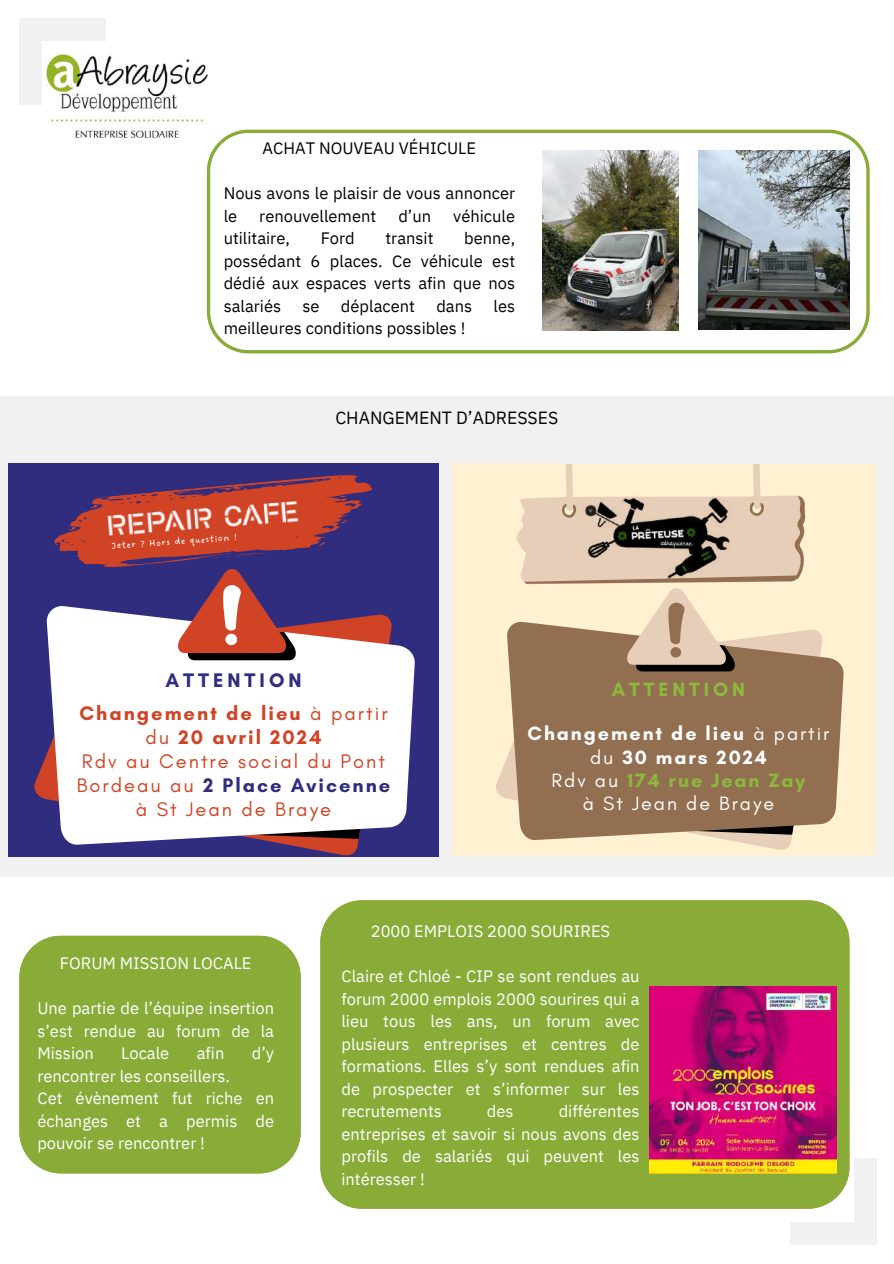
<style>
.page{position:relative;width:894px;height:1264px;background:#fff}
.page>*{position:absolute;margin:0;border:0;box-sizing:border-box;transform-origin:0 0}
.t1{font:20.1px/23.9px "Glacial Indifference";letter-spacing:.1em;color:#d14325;text-align:center}
.t2{font:700 20.1px/33.5px "Glacial Indifference";letter-spacing:.1em;color:#d14325;text-align:center}
.t3{font:19.65px/23.4px "Glacial Indifference";letter-spacing:.1em;color:#fff;text-align:center}
.t4{font:700 19.65px "Glacial Indifference";letter-spacing:.2em;color:#8cb83d}
.t5{font:17.55px "IBM Plex Sans";color:#020202}
.t6{font:16.5px/22.5px "IBM Plex Sans";color:#fff;text-align:justify}
.t7{font:16.5px/22.5px "IBM Plex Sans";color:#000}
.t8{font:10.05px "DO Sans Regular";color:#fff}
.s1{color:#302d7f}
.s2{font-weight:400}
.s3{font-weight:700}
.s4{font-weight:700;color:#302d7f}
.s5{font-weight:700;color:#8cb83d}
</style>
<div class="page">
<div style="left:19px;top:18px;width:87px;height:23px;background:#f1f1f1"></div>
<div style="left:19px;top:18px;width:23px;height:87px;background:#f1f1f1"></div>
<div style="left:320px;top:900px;width:529px;height:308px;background:#89ac39"></div>
<div style="left:789px;top:1221px;width:87px;height:23px;background:#f1f1f1"></div>
<div style="left:853px;top:1158px;width:23px;height:86px;background:#f1f1f1"></div>
<svg style="left:207px;top:130px;width:662px;height:223px"></svg>
<img style="left:46px;top:54px;width:162px;height:85px">
<div style="left:0;top:396px;width:893px;height:480px;background:#f1f1f1"></div>
<div style="left:452px;top:463px;width:423px;height:393px;background:#fff1d2"></div>
<div style="left:8px;top:463px;width:430px;height:393px;background:#302d7f"></div>
<div style="left:19px;top:935px;width:281px;height:238px;background:#89ac39"></div>
<svg style="left:34px;top:756px;width:324px;height:100px"></svg>
<svg style="left:46px;top:610px;width:368px;height:235px;background:#ede9ee"></svg>
<svg style="left:52px;top:475px;width:324px;height:185px"></svg>
<svg style="left:516px;top:463px;width:288px;height:117px"></svg>
<img style="left:575px;top:470px;width:170px;height:26px">
<svg style="left:496px;top:761px;width:296px;height:89px"></svg>
<svg style="left:506px;top:621px;width:337px;height:219px;background:#9b7a5c"></svg>
<svg style="left:523px;top:496px;width:281px;height:175px"></svg>
<img style="left:698px;top:150px;width:150px;height:179px">
<img style="left:543px;top:150px;width:135px;height:180px">
<img style="left:649px;top:986px;width:187px;height:187px">
<p class="t7" style="left:262px;top:137px;width:215px">ACHAT NOUVEAU VÉHICULE</p>
<p class="t7" style="left:223px;top:182px;width:293px">Nous avons le plaisir de vous annoncer le</p>
<p class="t7" style="left:259px;top:204px;width:118px">renouvellement</p>
<p class="t7" style="left:398px;top:204px;width:34px">d’un</p>
<p class="t7" style="left:453px;top:204px;width:63px">véhicule</p>
<p class="t7" style="left:223px;top:227px;width:68px">utilitaire,</p>
<p class="t7" style="left:320px;top:227px;width:36px">Ford</p>
<p class="t7" style="left:385px;top:227px;width:49px">transit</p>
<p class="t7" style="left:223px;top:227px;width:293px;text-align:justify;text-indent:240px">benne, possédant 6 places. Ce véhicule est dédié aux espaces verts afin que nos salariés</p>
<p class="t7" style="left:302px;top:294px;width:19px">se</p>
<p class="t7" style="left:341px;top:294px;width:75px">déplacent</p>
<p class="t7" style="left:436px;top:294px;width:37px">dans</p>
<p class="t7" style="left:493px;top:294px;width:23px">les</p>
<p class="t7" style="left:223px;top:317px;width:243px">meilleures conditions possibles !</p>
<p class="t8" style="left:110px;top:540px;width:128px;rotate:-4deg">Jeter ? Hors de question !</p>
<p class="t5" style="left:335px;top:406px;width:224px">CHANGEMENT D’ADRESSES</p>
<p class="t2" style="left:79px;top:663px;width:310px"><span class="s1">ATTENTION<br></span>Changement de lieu <span class="s2">à partir</span></p>
<p class="t1" style="left:77px;top:725px;width:315px">du <span class="s3">20 avril 2024<br></span>Rdv au Centre social du Pont<br>Bordeau au <span class="s4">2 Place Avicenne </span>à St Jean de Braye</p>
<p class="t4" style="left:611px;top:677px;width:135px">ATTENTION</p>
<p class="t3" style="left:527px;top:721px;width:303px"><span class="s3">Changement de lieu</span> à partir du <span class="s3">30 mars 2024<br></span>Rdv au <span class="s5">174 rue Jean Zay<br></span>à St Jean de Braye</p>
<p class="t6" style="left:60px;top:951px;width:193px">FORUM MISSION LOCALE</p>
<p class="t6" style="left:37px;top:996px;width:238px">Une partie de l’équipe insertion s’est rendue au forum de la Mission</p>
<p class="t6" style="left:121px;top:1041px;width:50px">Locale</p>
<p class="t6" style="left:197px;top:1041px;width:29px">afin</p>
<p class="t6" style="left:252px;top:1041px;width:24px">d’y</p>
<p class="t6" style="left:37px;top:1064px;width:238px;text-align:left">rencontrer les conseillers.<br>Cet évènement fut riche en échanges et a permis de pouvoir se rencontrer !</p>
<p class="t6" style="left:370px;top:919px;width:241px">2000 EMPLOIS 2000 SOURIRES</p>
<p class="t6" style="left:341px;top:964px;width:299px">Claire et Chloé - CIP se sont rendues au forum 2000 emplois 2000 sourires qui a lieu tous les ans, un forum avec plusieurs entreprises et centres de formations. Elles s’y sont rendues afin de prospecter et s’informer sur les recrutements</p>
<p class="t6" style="left:341px;top:1099px;width:299px;text-indent:217px">différentes entreprises et savoir si nous avons des profils de salariés qui peuvent les intéresser !</p>
<p class="t6" style="left:487px;top:1099px;width:28px">des</p>
</div>
